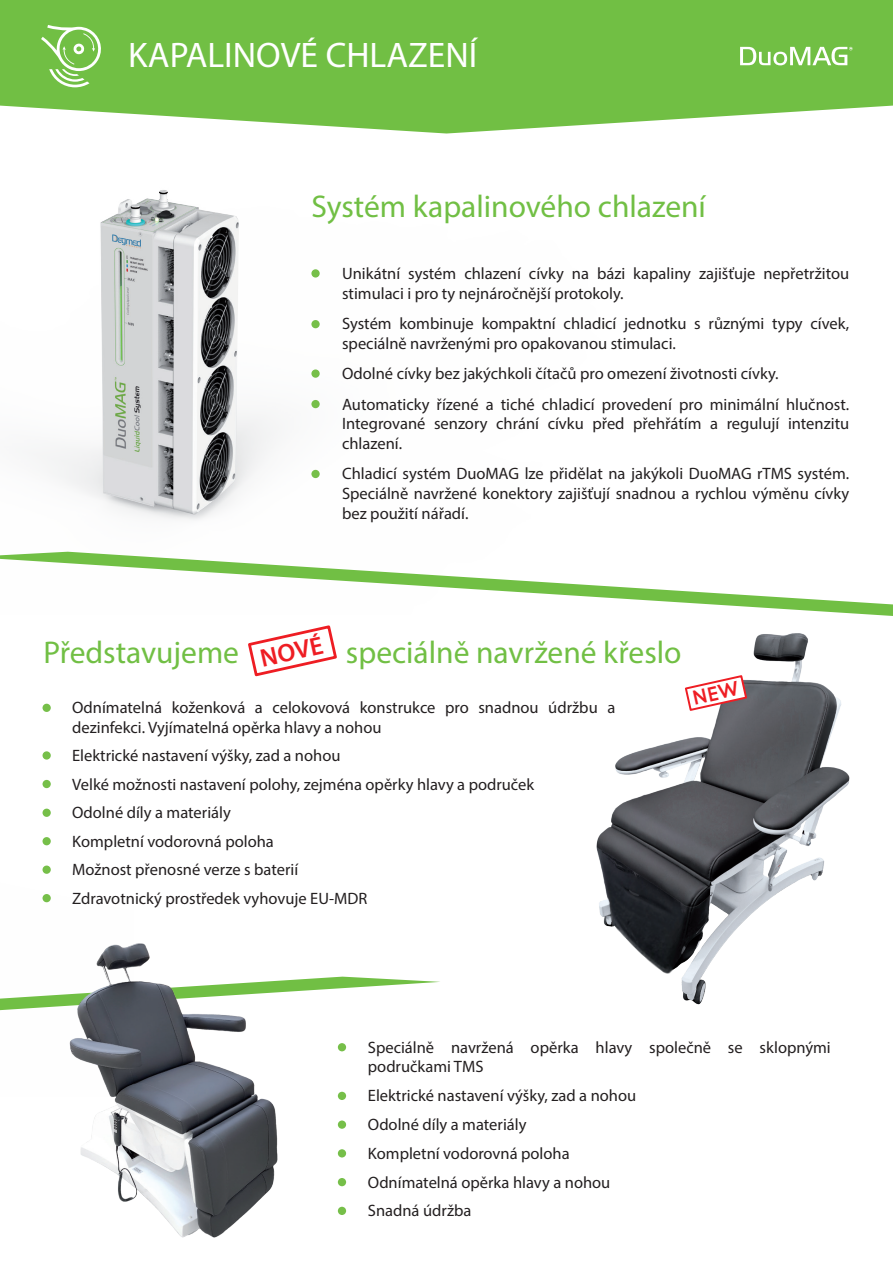
<style>
.page{position:relative;width:893px;height:1263px;background:#fff}
.page>*{position:absolute;margin:0;border:0;box-sizing:border-box;transform-origin:0 0}
.t1{font:35.55px "Myriad Pro";color:#fff}
.t2{font:31.5px "Myriad Pro";color:#71bf44}
.t3{font:600 25.5px "Myriad Pro";color:#ee1d23}
.t4{font:16.5px/19.8px "Myriad Pro";color:#231f20}
</style>
<div class="page">
<img style="left:40px;top:133px;width:414px;height:419px">
<div style="left:311px;top:269px;width:9px;height:9px;background:#76bf49;border-radius:50%"></div>
<div style="left:311px;top:320px;width:9px;height:8px;background:#76bf49;border-radius:50%"></div>
<div style="left:311px;top:369px;width:9px;height:9px;background:#76bf49;border-radius:50%"></div>
<div style="left:311px;top:400px;width:9px;height:8px;background:#76bf49;border-radius:50%"></div>
<div style="left:311px;top:470px;width:9px;height:8px;background:#76bf49;border-radius:50%"></div>
<svg style="left:0;top:0;width:893px;height:133px;background:#80c557"></svg>
<svg style="left:740px;top:47px;width:113px;height:18px"></svg>
<svg style="left:41px;top:25px;width:63px;height:62px;background:#8fcc6b"></svg>
<svg style="left:0;top:977px;width:440px;height:34px"></svg>
<svg style="left:0;top:552px;width:893px;height:64px"></svg>
<img style="left:41px;top:866px;width:248px;height:372px">
<div style="left:43px;top:704px;width:8px;height:8px;background:#76bf49;border-radius:50%"></div>
<div style="left:43px;top:751px;width:8px;height:9px;background:#76bf49;border-radius:50%"></div>
<div style="left:43px;top:780px;width:8px;height:8px;background:#76bf49;border-radius:50%"></div>
<div style="left:43px;top:809px;width:8px;height:8px;background:#76bf49;border-radius:50%"></div>
<div style="left:43px;top:837px;width:8px;height:8px;background:#76bf49;border-radius:50%"></div>
<div style="left:43px;top:865px;width:8px;height:9px;background:#76bf49;border-radius:50%"></div>
<div style="left:43px;top:894px;width:8px;height:8px;background:#76bf49;border-radius:50%"></div>
<div style="left:338px;top:1043px;width:8px;height:8px;background:#76bf49;border-radius:50%"></div>
<div style="left:338px;top:1092px;width:8px;height:8px;background:#76bf49;border-radius:50%"></div>
<div style="left:338px;top:1120px;width:8px;height:9px;background:#76bf49;border-radius:50%"></div>
<div style="left:338px;top:1149px;width:8px;height:8px;background:#76bf49;border-radius:50%"></div>
<div style="left:338px;top:1178px;width:8px;height:8px;background:#76bf49;border-radius:50%"></div>
<div style="left:338px;top:1207px;width:8px;height:8px;background:#76bf49;border-radius:50%"></div>
<img style="left:596px;top:633px;width:254px;height:372px">
<svg style="left:248px;top:625px;width:89px;height:52px"></svg>
<svg style="left:683px;top:674px;width:65px;height:38px"></svg>
<h1 class="t1" style="left:128px;top:33px;width:350px">KAPALINOVÉ CHLAZENÍ</h1>
<h2 class="t2" style="left:311px;top:187px;width:396px">Systém kapalinového chlazení</h2>
<p class="t4" style="left:342px;top:263px;width:509px">Unikátní systém chlazení cívky na bázi kapaliny zajišťuje nepřetržitou stimulaci i pro ty nejnáročnější protokoly.</p>
<p class="t4" style="left:342px;top:313px;width:509px">Systém kombinuje kompaktní chladicí jednotku s různými typy cívek, speciálně navrženými pro opakovanou stimulaci.</p>
<p class="t4" style="left:342px;top:358px;width:509px;line-height:30.3px">Odolné cívky bez jakýchkoli čítačů pro omezení životnosti cívky.<br>Automaticky řízené a tiché chladicí provedení pro minimální hlučnost.</p>
<p class="t4" style="left:342px;top:414px;width:509px">Integrované senzory chrání cívku před přehřátím a regulují intenzitu chlazení.</p>
<p class="t4" style="left:342px;top:464px;width:509px;text-align:justify">Chladicí systém DuoMAG lze přidělat na jakýkoli DuoMAG rTMS systém.<br>Speciálně navržené konektory zajišťují snadnou a rychlou výměnu cívky bez použití nářadí.</p>
<h3 class="t3" style="left:257px;top:643px;width:65px;rotate:-13deg">NOVÉ</h3>
<h2 class="t2" style="left:43px;top:633px;width:197px">Představujeme</h2>
<h2 class="t2" style="left:346px;top:633px;width:337px">speciálně navržené křeslo</h2>
<p class="t4" style="left:72px;top:698px;width:545px">Odnímatelná koženková a celokovová konstrukce pro snadnou údržbu a dezinfekci. Vyjímatelná opěrka hlavy a nohou</p>
<p class="t4" style="left:72px;top:741px;width:464px;line-height:28.5px">Elektrické nastavení výšky, zad a nohou<br>Velké možnosti nastavení polohy, zejména opěrky hlavy a područek Odolné díly a materiály<br>Kompletní vodorovná poloha<br>Možnost přenosné verze s baterií<br>Zdravotnický prostředek vyhovuje EU-MDR</p>
<p class="t4" style="left:368px;top:1037px;width:464px">Speciálně navržená opěrka hlavy společně se sklopnými područkami TMS</p>
<p class="t4" style="left:368px;top:1081px;width:270px;line-height:28.8px">Elektrické nastavení výšky, zad a nohou<br>Odolné díly a materiály<br>Kompletní vodorovná poloha<br>Odnímatelná opěrka hlavy a nohou<br>Snadná údržba</p>
</div>
